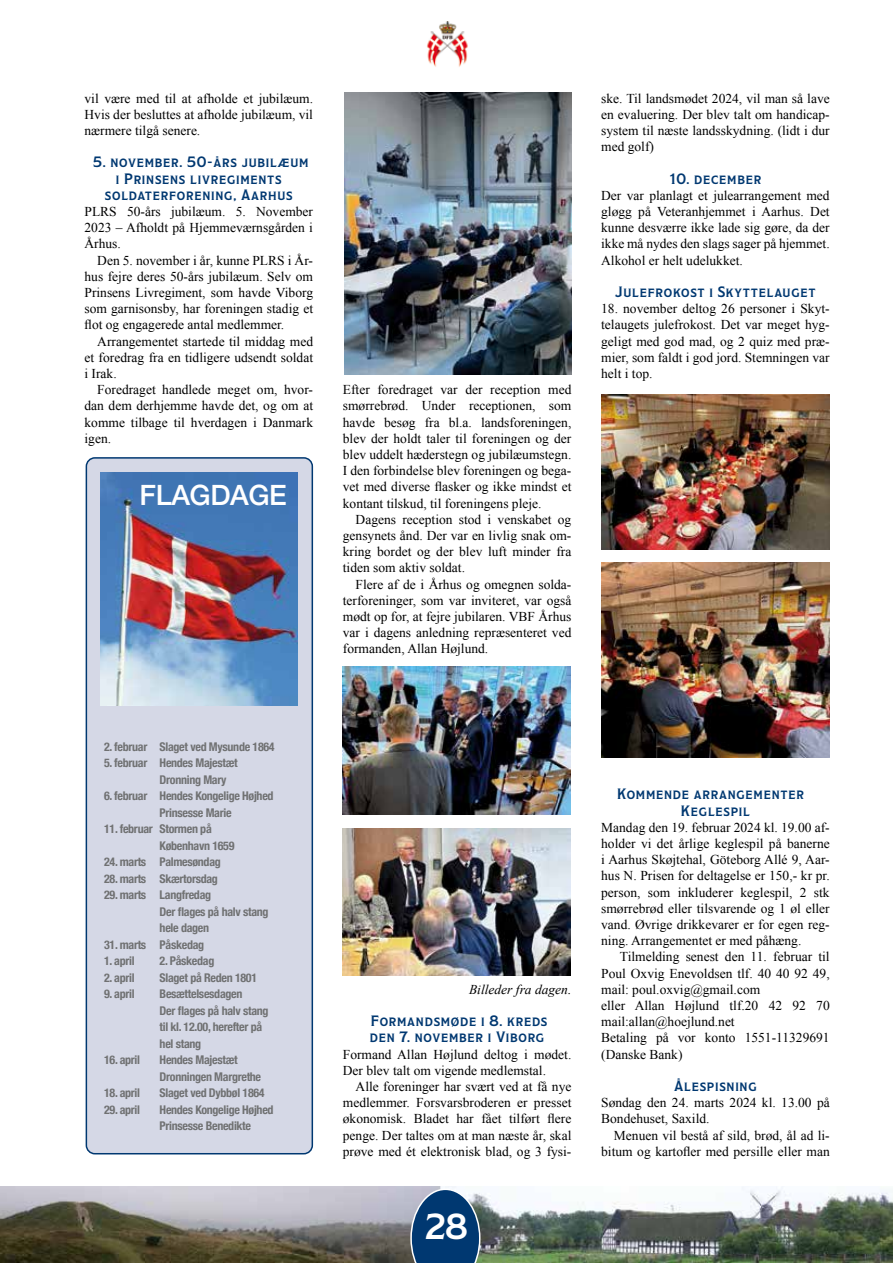
<style>
.page{position:relative;width:893px;height:1263px;background:#fff}
.page>*{position:absolute;margin:0;border:0;box-sizing:border-box;transform-origin:0 0}
.t1{font:36px "Modesto Lite";color:#fff}
.t2{font:500 27.9px "Helvetica Neue";letter-spacing:-.015em;color:#fff}
.t3{font:15px/16.2px "Modesto Lite";letter-spacing:.05em;color:#003871}
.t4{font:13.5px/16.2px "Times New Roman";color:#000;text-align:justify}
.t5{font:italic 13.5px "Times New Roman";color:#000}
.t6{font:700 condensed 12px/16.5px "Helvetica Neue";letter-spacing:-.025em;color:#707172}
</style>
<div class="page">
<img style="left:427px;top:21px;width:41px;height:46px">
<img style="left:0;top:1186px;width:893px;height:77px">
<svg style="left:410px;top:1188px;width:70px;height:75px;background:#2a5784"></svg>
<div style="left:86px;top:458px;width:226px;height:696px;background:#d5d8e6;border-radius:9px"></div>
<div style="left:86px;top:457px;width:227px;height:697px;border:2px solid #003871;border-radius:9px"></div>
<img style="left:100px;top:473px;width:198px;height:232px">
<img style="left:343px;top:666px;width:227px;height:148px">
<img style="left:602px;top:394px;width:227px;height:155px">
<img style="left:602px;top:562px;width:227px;height:196px">
<img style="left:343px;top:828px;width:227px;height:148px">
<img style="left:344px;top:92px;width:227px;height:283px">
<p class="t4" style="left:85px;top:90px;width:230px">vil være med til at afholde et jubilæum.<br>Hvis der besluttes at afholde jubilæum, vil nærmere tilgå senere.</p>
<p class="t3" style="left:93px;top:154px;width:217px;text-align:center">5. november. 50-års jubilæum i Prinsens livregiments soldaterforening, Aarhus</p>
<p class="t4" style="left:85px;top:203px;width:230px">PLRS 50-års jubilæum. 5. November 2023 – Afholdt på Hjemmeværnsgården i Århus.</p>
<p class="t4" style="left:85px;top:252px;width:230px;text-indent:13px">Den 5. november i år, kunne PLRS i År&shy;hus fejre deres 50-års jubilæum. Selv om Prinsens Livregiment, som havde Viborg som garnisonsby, har foreningen stadig et flot og engagerede antal medlemmer.</p>
<p class="t4" style="left:85px;top:333px;width:230px;text-indent:13px">Arrangementet startede til middag med et foredrag fra en tidligere udsendt soldat i Irak.</p>
<p class="t4" style="left:85px;top:381px;width:230px;text-indent:13px">Foredraget handlede meget om, hvor&shy;dan dem derhjemme havde det, og om at komme tilbage til hverdagen i Danmark igen.</p>
<p class="t4" style="left:343px;top:381px;width:230px">Efter foredraget var der reception med smørrebrød. Under receptionen, som havde besøg fra bl.a. landsforeningen, blev der holdt taler til foreningen og der blev uddelt hæderstegn og jubilæumstegn.<br>I den forbindelse blev foreningen og bega&shy;vet med diverse flasker og ikke mindst et kontant tilskud, til foreningens pleje.</p>
<p class="t4" style="left:343px;top:511px;width:230px;text-indent:13px">Dagens reception stod i venskabet og gensynets ånd. Der var en livlig snak om&shy;kring bordet og der blev luft minder fra tiden som aktiv soldat.</p>
<p class="t4" style="left:343px;top:576px;width:230px;text-indent:13px">Flere af de i Århus og omegnen solda&shy;terforeninger, som var inviteret, var også mødt op for, at fejre jubilaren. VBF Århus var i dagens anledning repræsenteret ved formanden, Allan Højlund.</p>
<h2 class="t2" style="left:140px;top:473px;width:149px">FLAGDAGE</h2>
<p class="t4" style="left:601px;top:90px;width:230px">ske. Til landsmødet 2024, vil man så lave en evaluering. Der blev talt om handicap&shy;system til næste landsskydning. (lidt i dur med golf)</p>
<p class="t3" style="left:670px;top:170px;width:93px">10. december</p>
<p class="t4" style="left:601px;top:187px;width:230px">Der var planlagt et julearrangement med gløgg på Veteranhjemmet i Aarhus. Det kunne desværre ikke lade sig gøre, da der ikke må nydes den slags sager på hjemmet.<br>Alkohol er helt udelukket.</p>
<p class="t3" style="left:615px;top:284px;width:202px">Julefrokost i Skyttelauget</p>
<p class="t4" style="left:601px;top:300px;width:230px">18. november deltog 26 personer i Skyt&shy;telaugets julefrokost. Det var meget hyg&shy;geligt med god mad, og 2 quiz med præ&shy;mier, som faldt i god jord. Stemningen var helt i top.</p>
<p class="t6" style="left:104px;top:737px;width:172px">2. februar Slaget ved Mysunde 1864</p>
<p class="t6" style="left:160px;top:754px;width:79px;text-indent:-56px">5. februar Hendes Majestæt<br>Dronning Mary</p>
<p class="t6" style="left:160px;top:787px;width:115px;text-indent:-56px">6. februar Hendes Kongelige Højhed<br>Prinsesse Marie</p>
<p class="t6" style="left:160px;top:820px;width:76px;text-indent:-56px">11. februar Stormen på<br>København 1659</p>
<p class="t6" style="left:104px;top:853px;width:118px">24. marts Palmesøndag</p>
<p class="t6" style="left:104px;top:869px;width:115px">28. marts Skærtorsdag</p>
<p class="t6" style="left:160px;top:886px;width:110px;text-indent:-56px">29. marts Langfredag<br>Der flages på halv stang hele dagen</p>
<p class="t6" style="left:104px;top:935px;width:102px">31. marts Påskedag</p>
<p class="t6" style="left:104px;top:952px;width:32px">1. april</p>
<p class="t6" style="left:160px;top:952px;width:56px">2. Påskedag</p>
<p class="t6" style="left:104px;top:968px;width:32px">2. april</p>
<p class="t6" style="left:160px;top:968px;width:99px">Slaget på Reden 1801</p>
<p class="t6" style="left:104px;top:985px;width:32px">9. april</p>
<p class="t6" style="left:160px;top:985px;width:110px">Besættelsesdagen<br>Der flages på halv stang til kl. 12.00, herefter på hel stang</p>
<p class="t6" style="left:104px;top:1051px;width:37px">16. april</p>
<p class="t6" style="left:160px;top:1051px;width:103px">Hendes Majestæt<br>Dronningen Margrethe</p>
<p class="t6" style="left:104px;top:1084px;width:37px">18. april</p>
<p class="t6" style="left:160px;top:1084px;width:107px">Slaget ved Dybbøl 1864</p>
<p class="t6" style="left:104px;top:1100px;width:37px">29. april</p>
<p class="t6" style="left:160px;top:1100px;width:115px">Hendes Kongelige Højhed<br>Prinsesse Benedikte</p>
<p class="t5" style="left:469px;top:980px;width:104px">Billeder fra dagen.</p>
<p class="t3" style="left:370px;top:1013px;width:179px">Formandsmøde i 8. kreds den 7. november i Viborg</p>
<p class="t4" style="left:343px;top:1046px;width:230px">Formand Allan Højlund deltog i mødet.<br>Der blev talt om vigende medlemstal.</p>
<p class="t4" style="left:343px;top:1078px;width:230px;text-indent:13px">Alle foreninger har svært ved at få nye medlemmer. Forsvarsbroderen er presset økonomisk. Bladet har fået tilført flere penge. Der taltes om at man næste år, skal prøve med ét elektronisk blad, og 3 fysi-</p>
<h1 class="t1" style="left:425px;top:1208px;width:44px">28</h1>
<p class="t3" style="left:681px;top:786px;width:125px;text-indent:-64px">Kommende arrangementer<br>Keglespil</p>
<p class="t4" style="left:601px;top:819px;width:230px">Mandag den 19. februar 2024 kl. 19.00 af&shy;holder vi det årlige keglespil på banerne i Aarhus Skøjtehal, Göteborg Allé 9, Aar&shy;hus N. Prisen for deltagelse er 150,- kr pr. person, som inkluderer keglespil, 2 stk smørrebrød eller tilsvarende og 1 øl eller vand. Øvrige drikkevarer er for egen reg&shy;ning. Arrangementet er med påhæng.</p>
<p class="t4" style="left:601px;top:948px;width:230px;text-align:left;text-indent:19px">Tilmelding senest den 11. februar til<br>Poul Oxvig Enevoldsen tlf. 40 40 92 49, mail: poul.oxvig@gmail.com<br>eller Allan Højlund tlf.20 42 92 70 mail:allan@hoejlund.net<br>Betaling på vor konto 1551-11329691 (Danske Bank)</p>
<p class="t3" style="left:674px;top:1078px;width:84px">Ålespisning</p>
<p class="t4" style="left:601px;top:1094px;width:230px">Søndag den 24. marts 2024 kl. 13.00 på<br>Bondehuset, Saxild.</p>
<p class="t4" style="left:601px;top:1127px;width:230px;text-align:right">Menuen vil bestå af sild, brød, ål ad li&shy;bitum og kartofler med persille eller man</p>
</div>
